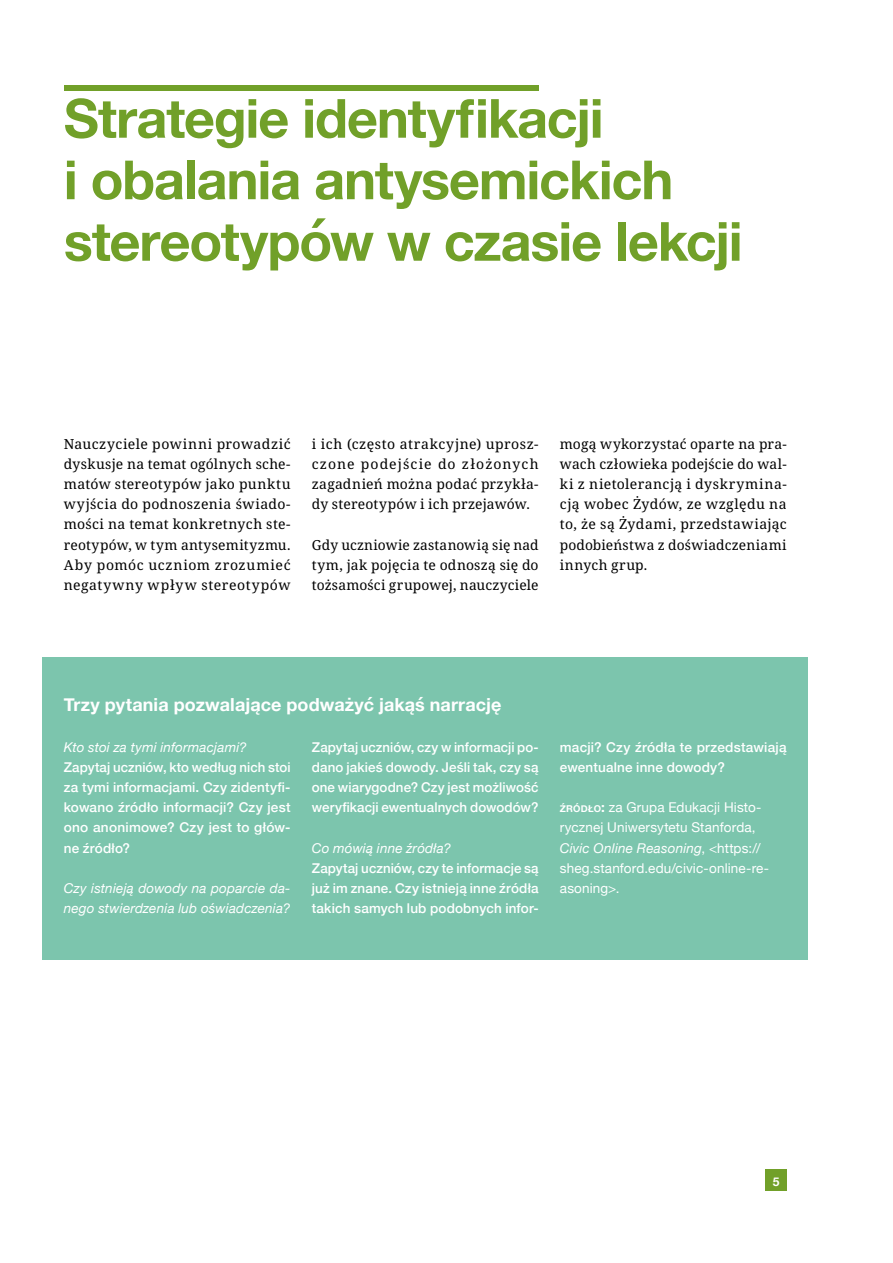
<style>
.page{position:relative;width:893px;height:1263px;background:#fff}
.page>*{position:absolute;margin:0;border:0;box-sizing:border-box;transform-origin:0 0}
.t1{font:700 54px/61.5px "Helvetica Neue";letter-spacing:-.02em;color:#71a029}
.t2{font:700 18px "Helvetica Neue";letter-spacing:.005em;color:#fff}
.t3{font:13.8px/20.2px "Noto Serif";letter-spacing:.02em;color:#000;text-align:justify}
.t4{font:500 13.5px/20.2px "Helvetica Neue";letter-spacing:.01em;color:#fff;text-align:justify}
.t5{font:13.5px/20.2px "Helvetica Neue";letter-spacing:.01em;color:#fff}
.t6{font:italic 13.5px/20.2px "Helvetica Neue";letter-spacing:.015em;color:#fff}
.t7{font:700 12px "Helvetica Neue";color:#fff}
.s1{font-weight:700;font-size:9.45px}
.s2{font-weight:700}
.s3{font-style:italic}
</style>
<div class="page">
<div style="left:765px;top:1169px;width:22px;height:22px;background:#71a029"></div>
<div style="left:64px;top:85px;width:475px;height:5px;background:#71a029"></div>
<div style="left:43px;top:700px;width:765px;height:260px;background:#7cc5ad"></div>
<div style="left:43px;top:657px;width:765px;height:59px;background:#7cc5ad"></div>
<h1 class="t1" style="left:64px;top:89px;width:680px">Strategie identyfikacji<br>i obalania antysemickich stereotypów w czasie lekcji</h1>
<p class="t3" style="left:64px;top:434px;width:228px">Nauczyciele powinni prowadzić dyskusje na temat ogólnych sche&shy;matów stereotypów jako punktu wyjścia do podnoszenia świado&shy;mości na temat konkretnych ste&shy;reotypów, w tym antysemityzmu.<br>Aby pomóc uczniom zrozumieć negatywny wpływ stereotypów</p>
<p class="t3" style="left:312px;top:434px;width:228px">i ich (często atrakcyjne) uprosz&shy;czone podejście do złożonych zagadnień można podać przykła&shy;dy stereotypów i ich przejawów.</p>
<p class="t3" style="left:312px;top:535px;width:228px">Gdy uczniowie zastanowią się nad tym, jak pojęcia te odnoszą się do tożsamości grupowej, nauczyciele</p>
<p class="t3" style="left:560px;top:434px;width:228px">mogą wykorzystać oparte na pra&shy;wach człowieka podejście do wal&shy;ki z nietolerancją i dyskrymina&shy;cją wobec Żydów, ze względu na to, że są Żydami, przedstawiając podobieństwa z doświadczeniami innych grup.</p>
<h2 class="t2" style="left:64px;top:691px;width:439px">Trzy pytania pozwalające podważyć jakąś narrację</h2>
<p class="t6" style="left:64px;top:737px;width:184px">Kto stoi za tymi informacjami?</p>
<p class="t4" style="left:64px;top:756px;width:228px">Zapytaj uczniów, kto według nich stoi za tymi informacjami. Czy zidentyfi&shy;kowano źródło informacji? Czy jest ono anonimowe? Czy jest to głów&shy;ne źródło?</p>
<p class="t6" style="left:64px;top:879px;width:228px">Czy istnieją dowody na poparcie da&shy;nego stwierdzenia lub oświadczenia?</p>
<p class="t4" style="left:312px;top:736px;width:228px">Zapytaj uczniów, czy w informacji po&shy;dano jakieś dowody. Jeśli tak, czy są one wiarygodne? Czy jest możliwość weryfikacji ewentualnych dowodów?</p>
<p class="t6" style="left:312px;top:838px;width:141px">Co mówią inne źródła?</p>
<p class="t4" style="left:312px;top:857px;width:228px">Zapytaj uczniów, czy te informacje są już im znane. Czy istnieją inne źródła takich samych lub podobnych infor-</p>
<p class="t4" style="left:560px;top:736px;width:228px">macji? Czy źródła te przedstawiają ewentualne inne dowody?</p>
<p class="t5" style="left:560px;top:798px;width:211px"><span class="s1">źródło</span><span class="s2">:</span> za Grupa Edukacji Histo&shy;rycznej Uniwersytetu Stanforda,<br><span class="s3">Civic Online Reasoning</span>, &lt;https:// sheg.stanford.edu/civic-online-re&shy;asoning&gt;.</p>
<p class="t7" style="left:773px;top:1172px;width:8px">5</p>
</div>
